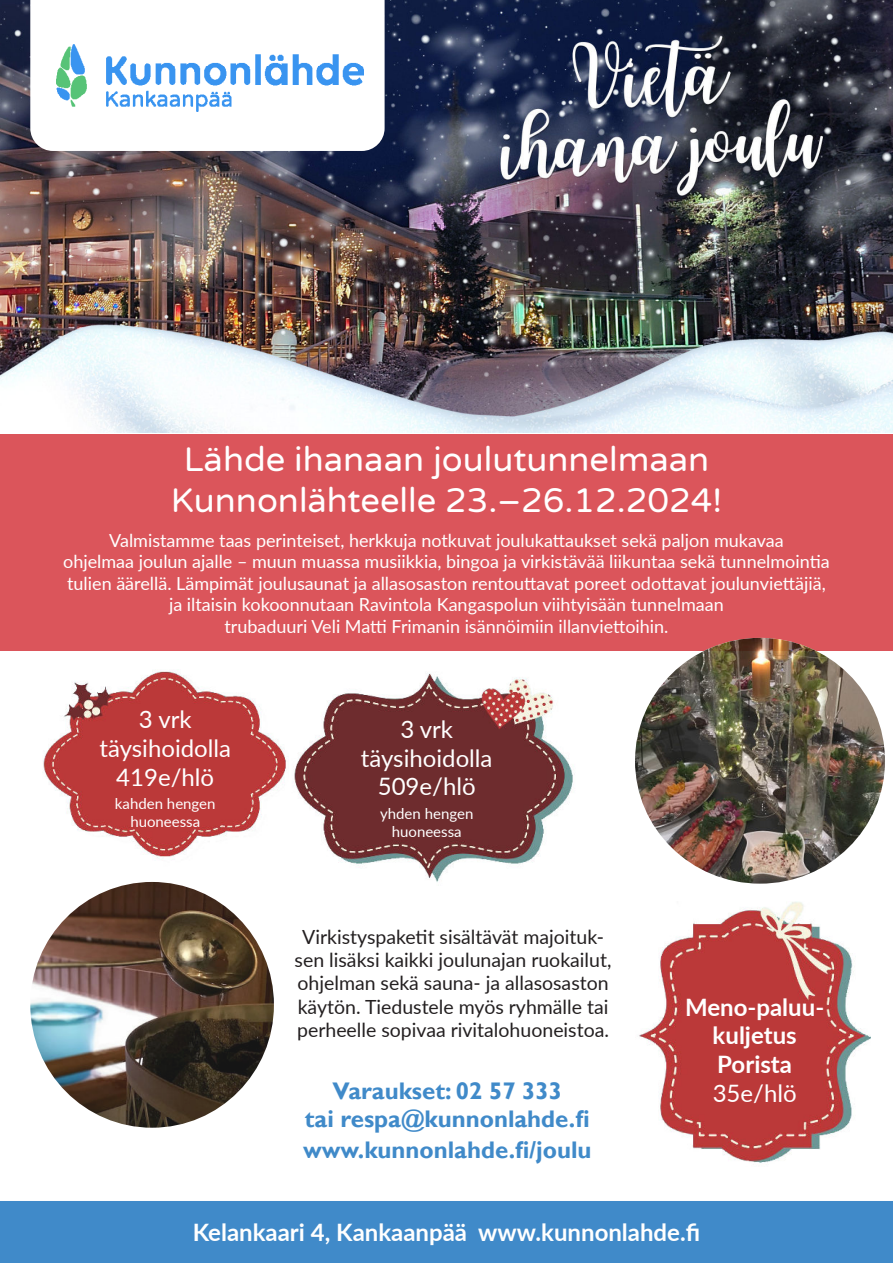
<style>
.page{position:relative;width:893px;height:1263px;background:#fff}
.page>*{position:absolute;margin:0;border:0;box-sizing:border-box;transform-origin:0 0}
.t1{font:34.5px/41.4px "Varela Round";color:#fff;text-align:center}
.t2{font:700 24px/28.8px "Lato";color:#fff;text-align:center}
.t3{font:700 24px/29.5px "Gill Sans";color:#408ac9;text-align:center}
.t4{font:24px/28.8px "Lato";color:#fff;text-align:center}
.t5{font:19.5px/23.4px "Lato";color:#231f20;text-align:center}
.t6{font:18px/21.6px "Lato";color:#fff;text-align:center}
.t7{font:15px/18px "Lato";color:#fff;text-align:center}
</style>
<div class="page">
<img style="left:0;top:0;width:893px;height:432px">
<img style="left:293px;top:673px;width:282px;height:209px">
<div style="left:0;top:434px;width:893px;height:217px;background:#db555b"></div>
<svg style="left:30px;top:0;width:355px;height:151px"></svg>
<img style="left:55px;top:39px;width:308px;height:72px">
<img style="left:43px;top:671px;width:245px;height:189px">
<img style="left:30px;top:882px;width:244px;height:246px">
<img style="left:639px;top:901px;width:231px;height:262px">
<img style="left:635px;top:638px;width:250px;height:246px">
<div style="left:0;top:1201px;width:893px;height:62px;background:#408ac9"></div>
<h1 class="t1" style="left:171px;top:441px;width:553px">Lähde ihanaan joulutunnelmaan<br>Kunnonlähteelle 23.–26.12.2024!</h1>
<p class="t6" style="left:63px;top:528px;width:768px">Valmistamme taas perinteiset, herkkuja notkuvat joulukattaukset sekä paljon mukavaa<br>ohjelmaa joulun ajalle – muun muassa musiikkia, bingoa ja virkistävää liikuntaa sekä tunnelmointia tulien äärellä. Lämpimät joulusaunat ja allasosaston rentouttavat poreet odottavat joulunviettäjiä, ja iltaisin kokoonnutaan Ravintola Kangaspolun viihtyisään tunnelmaan<br>trubaduuri Veli Matti Frimanin isännöimiin illanviettoihin.</p>
<h2 class="t4" style="left:99px;top:706px;width:133px">3 vrk täysihoidolla<br>419e/hlö</h2>
<p class="t7" style="left:115px;top:793px;width:102px">kahden hengen huoneessa</p>
<h2 class="t4" style="left:361px;top:715px;width:133px">3 vrk täysihoidolla<br>509e/hlö</h2>
<p class="t7" style="left:380px;top:804px;width:95px">yhden hengen huoneessa</p>
<p class="t5" style="left:295px;top:924px;width:318px">Virkistyspaketit sisältävät majoituk&shy;sen lisäksi kaikki joulunajan ruokailut, ohjelman sekä sauna- ja allasosaston käytön. Tiedustele myös ryhmälle tai perheelle sopivaa rivitalohuoneistoa.</p>
<h2 class="t3" style="left:303px;top:1075px;width:290px">Varaukset: 02 57 333<br>tai respa@kunnonlahde.fi www.kunnonlahde.fi/joulu</h2>
<h2 class="t2" style="left:685px;top:994px;width:141px">Meno-paluu&shy;kuljetus<br>Porista</h2>
<h2 class="t4" style="left:713px;top:1078px;width:86px">35e/hlö</h2>
<h2 class="t2" style="left:193px;top:1217px;width:509px">Kelankaari 4, Kankaanpää www.kunnonlahde.fi</h2>
</div>
